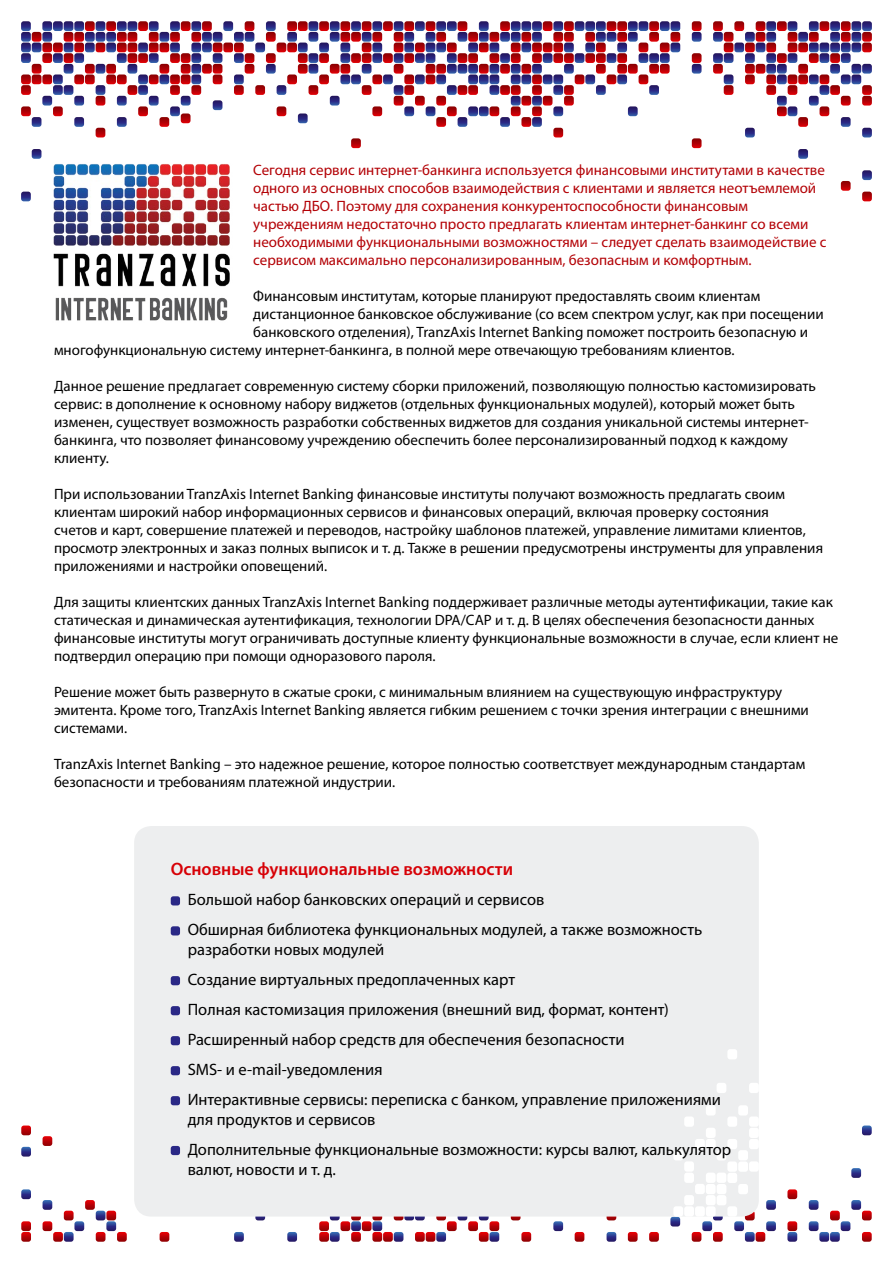
<style>
.page{position:relative;width:893px;height:1263px;background:#fff}
.page>*{position:absolute;margin:0;border:0;box-sizing:border-box;transform-origin:0 0}
.t1{font:600 18px "Myriad Pro";color:#d70006}
.t2{font:16.5px/30px "Myriad Pro";color:#000}
.t3{font:15px/18px "Myriad Pro";color:#000}
.t4{font:15px/18px "Myriad Pro";color:#b30005}
</style>
<div class="page">
<svg style="left:841px;top:181px;width:10px;height:10px"></svg>
<svg style="left:862px;top:192px;width:10px;height:9px"></svg>
<svg style="left:692px;top:138px;width:9px;height:10px"></svg>
<svg style="left:692px;top:21px;width:9px;height:21px"></svg>
<svg style="left:692px;top:53px;width:9px;height:21px"></svg>
<svg style="left:21px;top:192px;width:10px;height:9px"></svg>
<svg style="left:798px;top:149px;width:10px;height:10px"></svg>
<svg style="left:862px;top:170px;width:10px;height:10px"></svg>
<svg style="left:21px;top:21px;width:659px;height:138px"></svg>
<svg style="left:713px;top:21px;width:159px;height:116px"></svg>
<svg style="left:628px;top:1232px;width:10px;height:10px"></svg>
<svg style="left:575px;top:1232px;width:9px;height:10px"></svg>
<svg style="left:649px;top:1232px;width:10px;height:10px"></svg>
<svg style="left:521px;top:1232px;width:10px;height:10px"></svg>
<svg style="left:607px;top:1216px;width:9px;height:4px"></svg>
<svg style="left:511px;top:1216px;width:10px;height:4px"></svg>
<svg style="left:160px;top:1232px;width:9px;height:10px"></svg>
<svg style="left:43px;top:1136px;width:9px;height:10px"></svg>
<svg style="left:21px;top:1221px;width:10px;height:21px"></svg>
<svg style="left:21px;top:1125px;width:10px;height:10px"></svg>
<svg style="left:607px;top:1232px;width:9px;height:10px"></svg>
<svg style="left:553px;top:1221px;width:10px;height:10px"></svg>
<svg style="left:234px;top:1232px;width:10px;height:10px"></svg>
<svg style="left:287px;top:1232px;width:10px;height:10px"></svg>
<svg style="left:21px;top:1147px;width:10px;height:9px"></svg>
<svg style="left:21px;top:1189px;width:10px;height:10px"></svg>
<svg style="left:43px;top:1200px;width:84px;height:42px"></svg>
<svg style="left:255px;top:1216px;width:10px;height:4px"></svg>
<svg style="left:319px;top:1216px;width:180px;height:26px"></svg>
<img style="left:43px;top:152px;width:197px;height:169px">
<div style="left:134px;top:826px;width:625px;height:390px;background:#edeeef;border-radius:17px"></div>
<svg style="left:670px;top:1049px;width:202px;height:193px"></svg>
<div style="left:171px;top:896px;width:9px;height:9px;background:#2a2886;border-radius:3px"></div>
<div style="left:171px;top:926px;width:9px;height:9px;background:#2a2886;border-radius:3px"></div>
<div style="left:171px;top:976px;width:9px;height:9px;background:#2a2886;border-radius:3px"></div>
<div style="left:171px;top:1006px;width:9px;height:9px;background:#2a2886;border-radius:3px"></div>
<div style="left:171px;top:1036px;width:9px;height:9px;background:#2a2886;border-radius:3px"></div>
<div style="left:171px;top:1066px;width:9px;height:9px;background:#2a2886;border-radius:3px"></div>
<div style="left:171px;top:1096px;width:9px;height:9px;background:#2a2886;border-radius:3px"></div>
<div style="left:171px;top:1146px;width:9px;height:9px;background:#2a2886;border-radius:3px"></div>
<p class="t4" style="left:253px;top:161px;width:575px">Сегодня сервис интернет-банкинга используется финансовыми институтами в качестве одного из основных способов взаимодействия с клиентами и является неотъемлемой частью ДБО. Поэтому для сохранения конкурентоспособности финансовым учреждениям недостаточно просто предлагать клиентам интернет-банкинг со всеми необходимыми функциональными возможностями – следует сделать взаимодействие с сервисом максимально персонализированным, безопасным и комфортным.</p>
<p class="t3" style="left:253px;top:287px;width:509px">Финансовым институтам, которые планируют предоставлять своим клиентам</p>
<p class="t3" style="left:253px;top:305px;width:572px">дистанционное банковское обслуживание (со всем спектром услуг, как при посещении</p>
<p class="t3" style="left:253px;top:323px;width:556px">банковского отделения), TranzAxis Internet Banking поможет построить безопасную и</p>
<p class="t3" style="left:54px;top:341px;width:682px">многофункциональную систему интернет-банкинга, в полной мере отвечающую требованиям клиентов.</p>
<p class="t3" style="left:54px;top:377px;width:764px">Данное решение предлагает современную систему сборки приложений, позволяющую полностью кастомизировать сервис: в дополнение к основному набору виджетов (отдельных функциональных модулей), который может быть изменен, существует возможность разработки собственных виджетов для создания уникальной системы интернет&shy;банкинга, что позволяет финансовому учреждению обеспечить более персонализированный подход к каждому клиенту.</p>
<p class="t3" style="left:54px;top:485px;width:771px">При использовании TranzAxis Internet Banking финансовые институты получают возможность предлагать своим клиентам широкий набор информационных сервисов и финансовых операций, включая проверку состояния<br>счетов и карт, совершение платежей и переводов, настройку шаблонов платежей, управление лимитами клиентов, просмотр электронных и заказ полных выписок и т. д. Также в решении предусмотрены инструменты для управления приложениями и настройки оповещений.</p>
<p class="t3" style="left:54px;top:593px;width:786px">Для защиты клиентских данных TranzAxis Internet Banking поддерживает различные методы аутентификации, такие как статическая и динамическая аутентификация, технологии DPA/CAP и т. д. В целях обеспечения безопасности данных финансовые институты могут ограничивать доступные клиенту функциональные возможности в случае, если клиент не подтвердил операцию при помощи одноразового пароля.</p>
<p class="t3" style="left:54px;top:683px;width:756px">Решение может быть развернуто в сжатые сроки, с минимальным влиянием на существующую инфраструктуру эмитента. Кроме того, TranzAxis Internet Banking является гибким решением с точки зрения интеграции с внешними системами.</p>
<p class="t3" style="left:54px;top:755px;width:753px">TranzAxis Internet Banking – это надежное решение, которое полностью соответствует международным стандартам безопасности и требованиям платежной индустрии.</p>
<p class="t1" style="left:171px;top:858px;width:344px">Основные функциональные возможности</p>
<p class="t2" style="left:188px;top:885px;width:516px">Большой набор банковских операций и сервисов<br>Обширная библиотека функциональных модулей, а также возможность</p>
<p class="t2" style="left:188px;top:934px;width:535px">разработки новых модулей<br>Создание виртуальных предоплаченных карт<br>Полная кастомизация приложения (внешний вид, формат, контент)<br>Расширенный набор средств для обеспечения безопасности<br>SMS- и e-mail-уведомления<br>Интерактивные сервисы: переписка с банком, управление приложениями</p>
<p class="t2" style="left:188px;top:1104px;width:545px">для продуктов и сервисов<br>Дополнительные функциональные возможности: курсы валют, калькулятор</p>
<p class="t2" style="left:188px;top:1154px;width:150px">валют, новости и т. д.</p>
</div>
